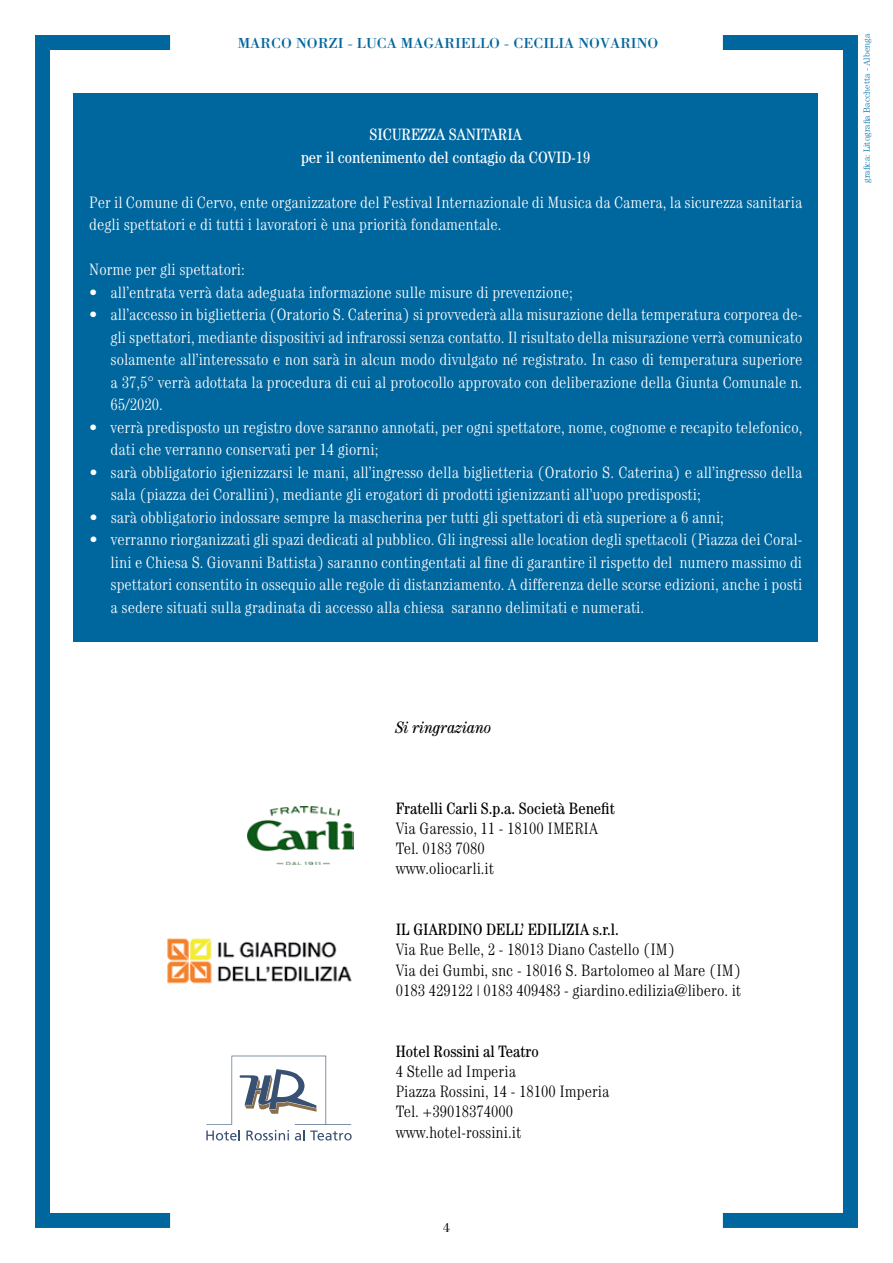
<style>
.page{position:relative;width:893px;height:1263px;background:#fff}
.page>*{position:absolute;margin:0;border:0;box-sizing:border-box;transform-origin:0 0}
.t1{font:300 condensed 16.5px/22.5px "Century";color:#fff}
.t2{font:300 condensed 16.5px/20.2px "Century";color:#000}
.t3{font:condensed 16.5px "Century";color:#000}
.t4{font:condensed 16.5px/22.5px "Century";color:#fff;text-align:center}
.t5{font:italic condensed 16.5px "Century";color:#000}
.t6{font:15px "Bodoni";color:#00669e}
.t7{font:13.5px "Bodoni";color:#000}
.t8{font:300 9px "Century LT";color:#0073ae}
</style>
<div class="page">
<div style="left:74px;top:94px;width:744px;height:548px;background:#00669e"></div>
<div style="left:35px;top:35px;width:143px;height:1193px;border:15px solid #00669e"></div>
<div style="left:715px;top:35px;width:143px;height:1193px;border:15px solid #00669e"></div>
<svg style="left:206px;top:1056px;width:146px;height:84px"></svg>
<img style="left:164px;top:932px;width:188px;height:58px">
<img style="left:248px;top:806px;width:106px;height:59px">
<p class="t6" style="left:238px;top:34px;width:422px">MARCO NORZI - LUCA MAGARIELLO - CECILIA NOVARINO</p>
<p class="t4" style="left:301px;top:123px;width:291px">SICUREZZA SANITARIA<br>per il contenimento del contagio da COVID-19</p>
<p class="t1" style="left:89px;top:191px;width:714px">Per il Comune di Cervo, ente organizzatore del Festival Internazionale di Musica da Camera, la sicurezza sanitaria degli spettatori e di tutti i lavoratori è una priorità fondamentale.</p>
<p class="t1" style="left:89px;top:258px;width:157px">Norme per gli spettatori:</p>
<p class="t1" style="left:89px;top:281px;width:485px">• all’entrata verrà data adeguata informazione sulle misure di prevenzione;</p>
<p class="t1" style="left:111px;top:303px;width:693px;text-align:justify;text-indent:-21px">• all’accesso in biglietteria (Oratorio S. Caterina) si provvederà alla misurazione della temperatura corporea de&shy;gli spettatori, mediante dispositivi ad infrarossi senza contatto. Il risultato della misurazione verrà comunicato solamente all’interessato e non sarà in alcun modo divulgato né registrato. In caso di temperatura superiore a 37,5° verrà adottata la procedura di cui al protocollo approvato con deliberazione della Giunta Comunale n.<br>65/2020.</p>
<p class="t1" style="left:111px;top:416px;width:693px;text-indent:-21px">• verrà predisposto un registro dove saranno annotati, per ogni spettatore, nome, cognome e recapito telefonico, dati che verranno conservati per 14 giorni;</p>
<p class="t1" style="left:111px;top:461px;width:693px;text-indent:-21px">• sarà obbligatorio igienizzarsi le mani, all’ingresso della biglietteria (Oratorio S. Caterina) e all’ingresso della sala (piazza dei Corallini), mediante gli erogatori di prodotti igienizzanti all’uopo predisposti;</p>
<p class="t1" style="left:89px;top:506px;width:636px">• sarà obbligatorio indossare sempre la mascherina per tutti gli spettatori di età superiore a 6 anni;</p>
<p class="t1" style="left:111px;top:528px;width:693px;text-align:justify;text-indent:-21px">• verranno riorganizzati gli spazi dedicati al pubblico. Gli ingressi alle location degli spettacoli (Piazza dei Coral&shy;lini e Chiesa S. Giovanni Battista) saranno contingentati al fine di garantire il rispetto del numero massimo di spettatori consentito in ossequio alle regole di distanziamento. A differenza delle scorse edizioni, anche i posti a sedere situati sulla gradinata di accesso alla chiesa saranno delimitati e numerati.</p>
<p class="t5" style="left:396px;top:717px;width:98px">Si ringraziano</p>
<p class="t3" style="left:396px;top:798px;width:221px">Fratelli Carli S.p.a. Società Benefit</p>
<p class="t2" style="left:396px;top:818px;width:204px">Via Garessio, 11 - 18100 IMERIA<br>Tel. 0183 7080<br>www.oliocarli.it</p>
<p class="t3" style="left:396px;top:920px;width:225px">IL GIARDINO DELL’ EDILIZIA s.r.l.</p>
<p class="t2" style="left:396px;top:939px;width:347px">Via Rue Belle, 2 - 18013 Diano Castello (IM)<br>Via dei Gumbi, snc - 18016 S. Bartolomeo al Mare (IM)<br>0183 429122 | 0183 409483 - giardino.edilizia@libero. it</p>
<p class="t3" style="left:396px;top:1041px;width:144px">Hotel Rossini al Teatro</p>
<p class="t2" style="left:396px;top:1061px;width:215px">4 Stelle ad Imperia<br>Piazza Rossini, 14 - 18100 Imperia<br>Tel. +39018374000 www.hotel-rossini.it</p>
<p class="t7" style="left:443px;top:1220px;width:8px">4</p>
<p class="t8" style="left:861px;top:183px;width:150px;rotate:-90deg">grafica: Litografia Bacchetta - Albenga</p>
</div>
